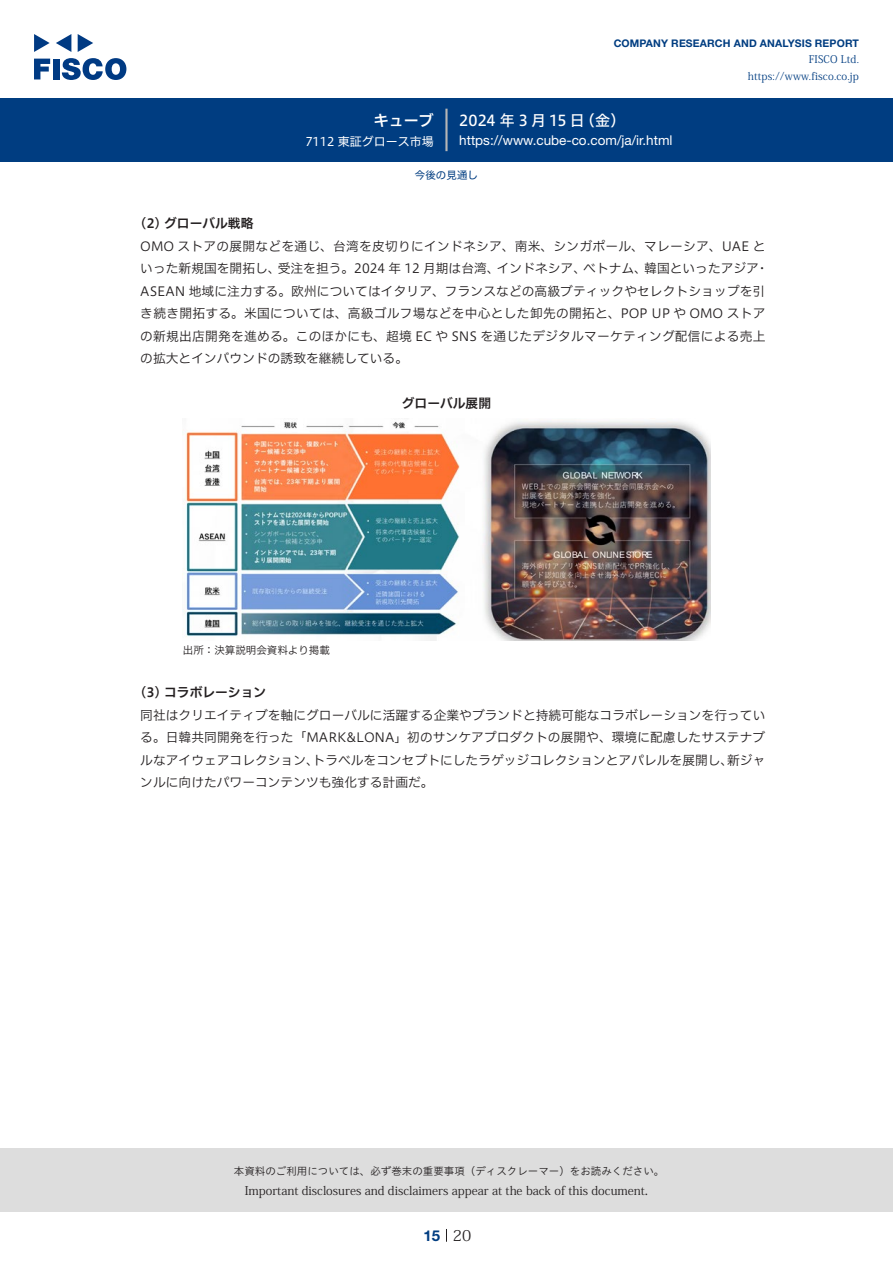
<style>
.page{position:relative;width:893px;height:1263px;background:#fff}
.page>*{position:absolute;margin:0;border:0;box-sizing:border-box;transform-origin:0 0}
.t1{font:15px "Hiragino UD Sans F Std N W5";color:#fff}
.t2{font:15px "Hiragino UD Sans F Std N W6";color:#fff}
.t3{font:15px "Koz Min Pr 6 N";color:#231f20}
.t4{font:700 15px "Helvetica Neue LT Std";color:#003d81}
.t5{font:13.5px "Helvetica Neue LT Std";color:#fff}
.本文3mm{font:12.75px/22.5px "Hiragino UD Sans F Std N W3";color:#231f20}
.本文3mm-2{font:12.75px/22.5px "Hiragino UD Sans F Std N W3";letter-spacing:.02em;color:#231f20;text-align:right}
.小タイトル3mm{font:12.75px "Hiragino UD Sans F Std N W6";color:#231f20}
.チャートタイトル{font:12.75px "Hiragino UD Sans F Std N W6";color:#231f20}
.t6{font:12px "Koz Min Pr 6 N";color:#231f20}
.t7{font:12px "Hiragino UD Sans F Std N W4";color:#fff}
.t8{font:10.5px "Hiragino UD Sans Std W3";color:#231f20}
.t9{font:700 10.5px "Helvetica Neue LT Std";letter-spacing:.015em;color:#003d81}
.t10{font:10.5px/16.5px "Koz Min Pr 6 N";letter-spacing:.015em;color:#003d81;text-align:right}
.表組み基本スタイル{font:10.5px "Hiragino UD Sans F Std N W3";color:#231f20}
.ヘッダー{font:10.5px "Hiragino UD Sans F Std N W4";color:#003d81}
</style>
<div class="page">
<div style="left:0;top:1148px;width:893px;height:64px;background:#ddd"></div>
<svg style="left:34px;top:59px;width:16px;height:20px"></svg>
<div style="left:53px;top:59px;width:6px;height:20px;background:#003a83"></div>
<svg style="left:62px;top:58px;width:64px;height:22px"></svg>
<svg style="left:34px;top:34px;width:16px;height:18px"></svg>
<svg style="left:78px;top:34px;width:15px;height:18px"></svg>
<svg style="left:56px;top:34px;width:15px;height:18px"></svg>
<div style="left:0;top:98px;width:893px;height:64px;background:#003d81"></div>
<hr style="left:445px;top:109px;width:3px;height:42px;background:#b5b5b6">
<svg style="left:446px;top:1229px;width:1px;height:13px"></svg>
<img style="left:183px;top:420px;width:527px;height:221px">
<p class="t2" style="left:374px;top:109px;width:62px">キューブ</p>
<p class="t7" style="left:305px;top:132px;width:130px">7112 東証グロース市場</p>
<p class="t9" style="left:614px;top:37px;width:247px">COMPANY RESEARCH AND ANALYSIS REPORT</p>
<p class="t10" style="left:748px;top:52px;width:113px">FISCO Ltd. https://www.fisco.co j p.</p>
<p class="t1" style="left:580px;top:109px;width:47px">（金(</p>
<p class="t1" style="left:459px;top:109px;width:127px">2024 年 3 月 15 日</p>
<p class="t5" style="left:459px;top:132px;width:215px">https://www.cube-co.com j a/ .i r/ html</p>
<p class="ヘッダー" style="left:415px;top:167px;width:64px">今後の見通し</p>
<p class="小タイトル3mm" style="left:140px;top:214px;width:115px">2( ) グローバル戦略</p>
<p class="本文3mm-2" style="left:140px;top:234px;width:630px">OMO ストアの展開などを通じ、台湾を皮切りにインドネシア、南米、シンガポール、マレーシア、UAE と・</p>
<p class="本文3mm" style="left:644px;top:256px;width:116px">韓国といったアジア</p>
<p class="本文3mm" style="left:278px;top:256px;width:223px">受注を担う。2024 年 12 月期は台湾、</p>
<p class="本文3mm" style="left:140px;top:256px;width:627px">いった新規国を開拓し、<br>ASEAN 地域に注力する。欧州についてはイタリア、フランスなどの高級ブティックやセレクトショップを引き続き開拓する。米国については、高級ゴルフ場などを中心とした卸先の開拓と、POP UP や OMO ストアの新規出店開発を進める。このほかにも、超境 EC や SNS を通じたデジタルマーケティング配信による売上の拡大とインバウンドの誘致を継続している。</p>
<p class="チャートタイトル" style="left:402px;top:394px;width:91px">グローバル展開</p>
<p class="本文3mm" style="left:497px;top:256px;width:91px">インドネシア、</p>
<p class="本文3mm" style="left:583px;top:256px;width:65px">ベトナム、</p>
<p class="表組み基本スタイル" style="left:183px;top:642px;width:148px">出所：決算説明会資料より掲載</p>
<p class="小タイトル3mm" style="left:140px;top:683px;width:127px">3( ) コラボレーション</p>
<p class="本文3mm" style="left:140px;top:703px;width:627px;text-align:right">同社はクリエイティブを軸にグローバルに活躍する企業やブランドと持続可能なコラボレーションを行っている。日韓共同開発を行った「MARK&amp;LONA」初のサンケアプロダクトの展開や、環境に配慮したサステナブ新ジャ</p>
<p class="本文3mm" style="left:313px;top:748px;width:422px">トラベルをコンセプトにしたラゲッジコレクションとアパレルを展開し、</p>
<p class="本文3mm" style="left:140px;top:748px;width:295px">ルなアイウェアコレクション、<br>ンルに向けたパワーコンテンツも強化する計画だ。</p>
<p class="t8" style="left:234px;top:1163px;width:432px">本資料のご利用については、必ず巻末の重要事項（ディスクレーマー）をお読みください。</p>
<p class="t3" style="left:645px;top:1181px;width:5px">.</p>
<p class="t6" style="left:245px;top:1184px;width:402px">Important disclosures and disclaimers appear at the back of this document</p>
<p class="t4" style="left:423px;top:1226px;width:18px">15</p>
<p class="t3" style="left:453px;top:1227px;width:20px">20</p>
</div>
